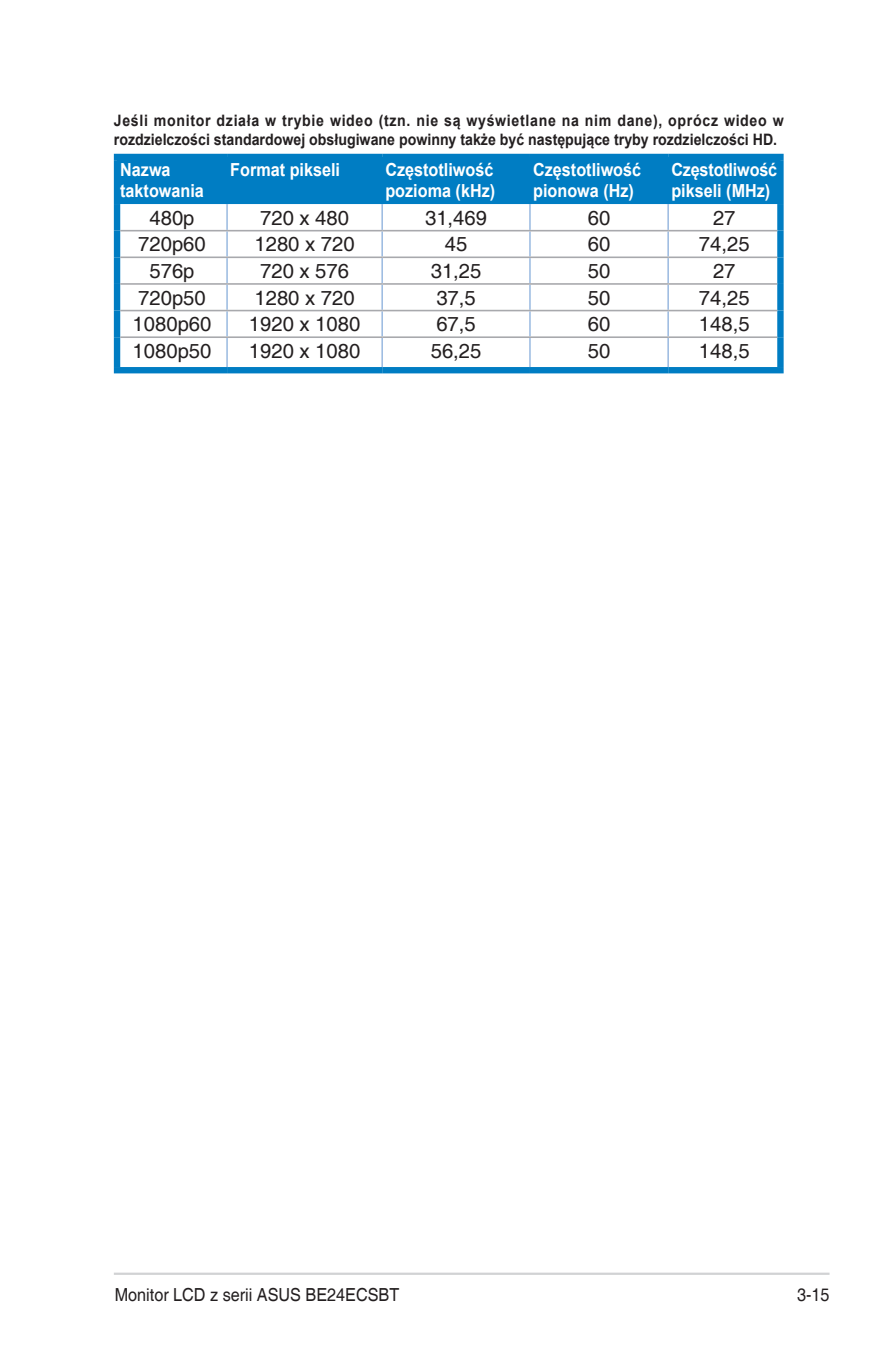
<style>
.page{position:relative;width:893px;height:1346px;background:#fff}
.page>*{position:absolute;margin:0;border:0;box-sizing:border-box;transform-origin:0 0}
.t1{font:20.25px "Helvetica";color:#231f20}
.Table_Text_Head_-_ne{font:700 18px/21.6px "Helvetica";color:#fff;scale:.9 1}
.t2{font:18px "Helvetica";color:#231f20;scale:.9 1}
.Figure_Label{font:700 15.75px/18.9px "Helvetica";color:#231f20;scale:.9 1}
</style>
<div class="page">
<hr style="left:114px;top:1272px;width:715px;height:3px;background:#d1d2d4">
<div style="left:120px;top:160px;width:657px;height:44px;background:#007dc3"></div>
<div style="left:114px;top:204px;width:6px;height:27px;background:#007dc3"></div>
<div style="left:777px;top:204px;width:7px;height:27px;background:#007dc3"></div>
<div style="left:114px;top:231px;width:6px;height:26px;background:#007dc3"></div>
<div style="left:777px;top:231px;width:7px;height:26px;background:#007dc3"></div>
<div style="left:114px;top:257px;width:6px;height:27px;background:#007dc3"></div>
<div style="left:777px;top:257px;width:7px;height:27px;background:#007dc3"></div>
<div style="left:114px;top:284px;width:6px;height:27px;background:#007dc3"></div>
<div style="left:777px;top:284px;width:7px;height:27px;background:#007dc3"></div>
<div style="left:114px;top:311px;width:6px;height:26px;background:#007dc3"></div>
<div style="left:777px;top:311px;width:7px;height:26px;background:#007dc3"></div>
<div style="left:114px;top:154px;width:113px;height:6px;background:#007dc3"></div>
<div style="left:114px;top:160px;width:6px;height:44px;background:#007dc3"></div>
<div style="left:227px;top:154px;width:155px;height:6px;background:#007dc3"></div>
<div style="left:382px;top:154px;width:148px;height:6px;background:#007dc3"></div>
<div style="left:530px;top:154px;width:138px;height:6px;background:#007dc3"></div>
<div style="left:668px;top:154px;width:116px;height:6px;background:#007dc3"></div>
<div style="left:777px;top:160px;width:7px;height:44px;background:#007dc3"></div>
<hr style="left:225px;top:160px;width:4px;height:44px;background:#007dc3">
<hr style="left:381px;top:160px;width:3px;height:44px;background:#007dc3">
<hr style="left:528px;top:160px;width:4px;height:44px;background:#007dc3">
<hr style="left:667px;top:160px;width:3px;height:44px;background:#007dc3">
<div style="left:114px;top:367px;width:113px;height:6px;background:#007dc3"></div>
<div style="left:227px;top:367px;width:155px;height:6px;background:#007dc3"></div>
<div style="left:382px;top:367px;width:148px;height:6px;background:#007dc3"></div>
<div style="left:530px;top:367px;width:138px;height:6px;background:#007dc3"></div>
<div style="left:668px;top:367px;width:116px;height:6px;background:#007dc3"></div>
<hr style="left:226px;top:204px;width:2px;height:26px;background:#9fbde2">
<hr style="left:381px;top:204px;width:2px;height:26px;background:#9fbde2">
<hr style="left:529px;top:204px;width:2px;height:26px;background:#9fbde2">
<hr style="left:667px;top:204px;width:2px;height:26px;background:#9fbde2">
<hr style="left:120px;top:230px;width:107px;height:1px;background:#a8a9ad">
<hr style="left:226px;top:231px;width:2px;height:25px;background:#9fbde2">
<hr style="left:227px;top:230px;width:155px;height:1px;background:#a8a9ad">
<hr style="left:381px;top:231px;width:2px;height:25px;background:#9fbde2">
<hr style="left:382px;top:230px;width:148px;height:1px;background:#a8a9ad">
<hr style="left:529px;top:231px;width:2px;height:25px;background:#9fbde2">
<hr style="left:530px;top:230px;width:138px;height:1px;background:#a8a9ad">
<hr style="left:667px;top:231px;width:2px;height:25px;background:#9fbde2">
<hr style="left:668px;top:230px;width:109px;height:1px;background:#a8a9ad">
<hr style="left:120px;top:256px;width:107px;height:2px;background:#a8a9ad">
<hr style="left:226px;top:258px;width:2px;height:25px;background:#9fbde2">
<hr style="left:227px;top:256px;width:155px;height:2px;background:#a8a9ad">
<hr style="left:381px;top:258px;width:2px;height:25px;background:#9fbde2">
<hr style="left:382px;top:256px;width:148px;height:2px;background:#a8a9ad">
<hr style="left:529px;top:258px;width:2px;height:25px;background:#9fbde2">
<hr style="left:530px;top:256px;width:138px;height:2px;background:#a8a9ad">
<hr style="left:667px;top:258px;width:2px;height:25px;background:#9fbde2">
<hr style="left:668px;top:256px;width:109px;height:2px;background:#a8a9ad">
<hr style="left:120px;top:283px;width:107px;height:2px;background:#a8a9ad">
<hr style="left:226px;top:285px;width:2px;height:25px;background:#9fbde2">
<hr style="left:227px;top:283px;width:155px;height:2px;background:#a8a9ad">
<hr style="left:381px;top:285px;width:2px;height:25px;background:#9fbde2">
<hr style="left:382px;top:283px;width:148px;height:2px;background:#a8a9ad">
<hr style="left:529px;top:285px;width:2px;height:25px;background:#9fbde2">
<hr style="left:530px;top:283px;width:138px;height:2px;background:#a8a9ad">
<hr style="left:667px;top:285px;width:2px;height:25px;background:#9fbde2">
<hr style="left:668px;top:283px;width:109px;height:2px;background:#a8a9ad">
<hr style="left:120px;top:310px;width:107px;height:1px;background:#a8a9ad">
<hr style="left:226px;top:311px;width:2px;height:25px;background:#9fbde2">
<hr style="left:227px;top:310px;width:155px;height:1px;background:#a8a9ad">
<hr style="left:381px;top:311px;width:2px;height:25px;background:#9fbde2">
<hr style="left:382px;top:310px;width:148px;height:1px;background:#a8a9ad">
<hr style="left:529px;top:311px;width:2px;height:25px;background:#9fbde2">
<hr style="left:530px;top:310px;width:138px;height:1px;background:#a8a9ad">
<hr style="left:667px;top:311px;width:2px;height:25px;background:#9fbde2">
<hr style="left:668px;top:310px;width:109px;height:1px;background:#a8a9ad">
<div style="left:114px;top:337px;width:6px;height:30px;background:#007dc3"></div>
<hr style="left:120px;top:336px;width:107px;height:2px;background:#a8a9ad">
<hr style="left:226px;top:338px;width:2px;height:29px;background:#9fbde2">
<hr style="left:227px;top:336px;width:155px;height:2px;background:#a8a9ad">
<hr style="left:381px;top:338px;width:2px;height:29px;background:#9fbde2">
<hr style="left:382px;top:336px;width:148px;height:2px;background:#a8a9ad">
<hr style="left:529px;top:338px;width:2px;height:29px;background:#9fbde2">
<hr style="left:530px;top:336px;width:138px;height:2px;background:#a8a9ad">
<hr style="left:667px;top:338px;width:2px;height:29px;background:#9fbde2">
<div style="left:777px;top:337px;width:7px;height:30px;background:#007dc3"></div>
<hr style="left:668px;top:336px;width:109px;height:2px;background:#a8a9ad">
<p class="Figure_Label" style="left:114px;top:111px;width:746px">Jeśli monitor działa w trybie wideo (tzn. nie są wyświetlane na nim dane), oprócz wideo w rozdzielczości standardowej obsługiwane powinny także być następujące tryby rozdzielczości HD.</p>
<p class="Table_Text_Head_-_ne" style="left:120px;top:159px;width:95px">Nazwa taktowania</p>
<p class="Table_Text_Head_-_ne" style="left:230px;top:159px;width:124px">Format pikseli</p>
<p class="Table_Text_Head_-_ne" style="left:385px;top:159px;width:124px">Częstotliwość pozioma (kHz)</p>
<p class="Table_Text_Head_-_ne" style="left:533px;top:159px;width:122px">Częstotliwość pionowa (Hz)</p>
<p class="Table_Text_Head_-_ne" style="left:671px;top:159px;width:119px">Częstotliwość pikseli (MHz)</p>
<p class="t1" style="left:150px;top:206px;width:47px">480p</p>
<p class="t1" style="left:260px;top:206px;width:90px">720 x 480</p>
<p class="t1" style="left:425px;top:206px;width:63px">31,469</p>
<p class="t1" style="left:588px;top:206px;width:24px">60</p>
<p class="t1" style="left:713px;top:206px;width:24px">27</p>
<p class="t1" style="left:138px;top:232px;width:69px">720p60</p>
<p class="t1" style="left:255px;top:232px;width:102px">1280 x 720</p>
<p class="t1" style="left:445px;top:232px;width:24px">45</p>
<p class="t1" style="left:588px;top:232px;width:24px">60</p>
<p class="t1" style="left:699px;top:232px;width:52px">74,25</p>
<p class="t1" style="left:150px;top:259px;width:47px">576p</p>
<p class="t1" style="left:260px;top:259px;width:90px">720 x 576</p>
<p class="t1" style="left:431px;top:259px;width:52px">31,25</p>
<p class="t1" style="left:588px;top:259px;width:24px">50</p>
<p class="t1" style="left:713px;top:259px;width:24px">27</p>
<p class="t1" style="left:138px;top:286px;width:69px">720p50</p>
<p class="t1" style="left:255px;top:286px;width:102px">1280 x 720</p>
<p class="t1" style="left:436px;top:286px;width:41px">37,5</p>
<p class="t1" style="left:588px;top:286px;width:24px">50</p>
<p class="t1" style="left:699px;top:286px;width:52px">74,25</p>
<p class="t1" style="left:133px;top:312px;width:80px">1080p60</p>
<p class="t1" style="left:249px;top:312px;width:113px">1920 x 1080</p>
<p class="t1" style="left:436px;top:312px;width:41px">67,5</p>
<p class="t1" style="left:588px;top:312px;width:24px">60</p>
<p class="t1" style="left:699px;top:312px;width:52px">148,5</p>
<p class="t1" style="left:133px;top:339px;width:80px">1080p50</p>
<p class="t1" style="left:249px;top:339px;width:113px">1920 x 1080</p>
<p class="t1" style="left:431px;top:339px;width:52px">56,25</p>
<p class="t1" style="left:588px;top:339px;width:24px">50</p>
<p class="t1" style="left:699px;top:339px;width:52px">148,5</p>
<p class="t2" style="left:115px;top:1284px;width:318px">Monitor LCD z serii ASUS BE24ECSBT</p>
<p class="t2" style="left:797px;top:1284px;width:38px">3-15</p>
</div>
